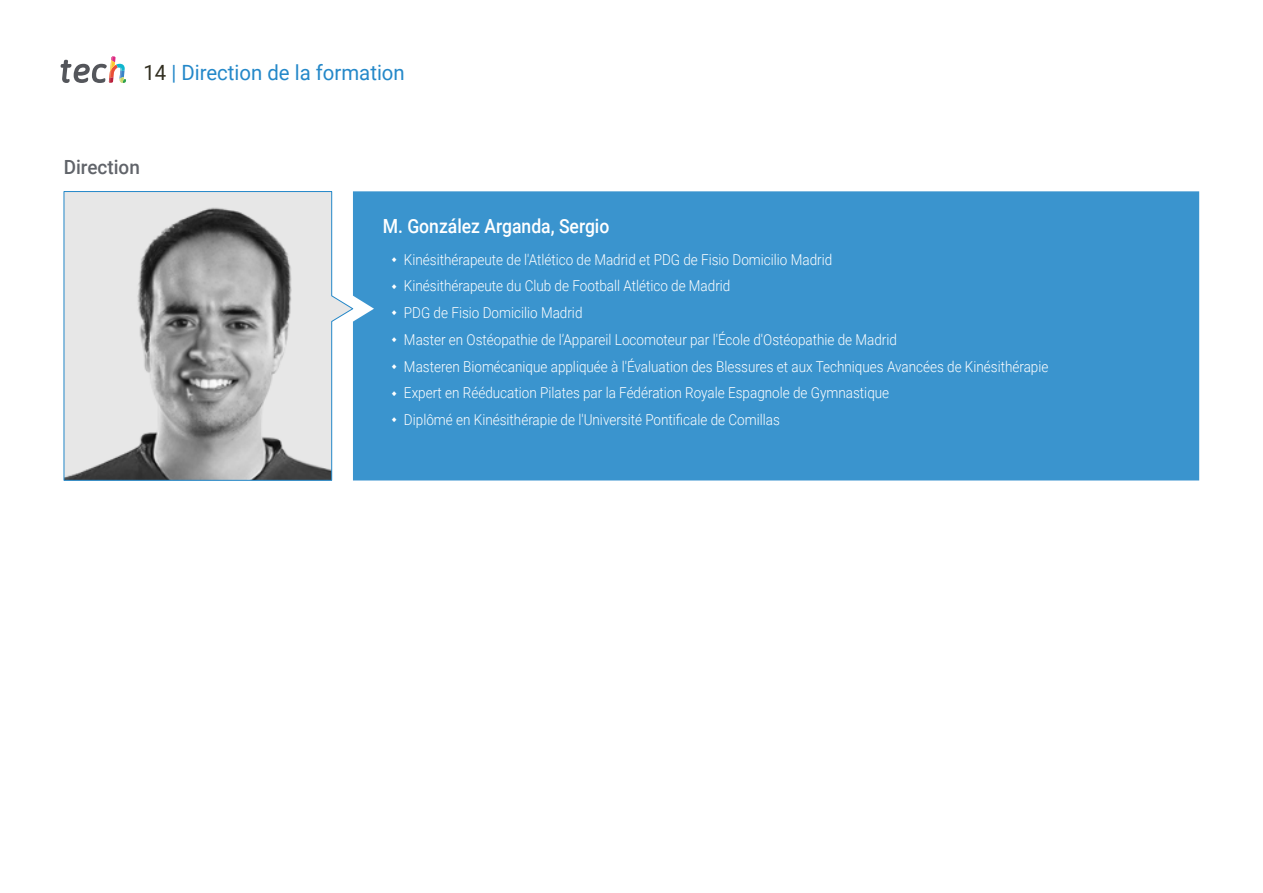
<style>
.page{position:relative;width:1263px;height:893px;background:#fff}
.page>*{position:absolute;margin:0;border:0;box-sizing:border-box;transform-origin:0 0}
.t1{font:21px "Roboto";color:#2488c9}
.t2{font:500 19.5px "Roboto";color:#fff;scale:.9 1}
.t3{font:500 19.5px "Roboto";color:#61646a}
.t4{font:300 15px/26.7px "Roboto";color:#fff;scale:.9 1}
.s1{color:#312e20}
</style>
<div class="page">
<svg style="left:61px;top:56px;width:65px;height:27px"></svg>
<div style="left:353px;top:191px;width:846px;height:289px;background:#3a94ce"></div>
<svg style="left:64px;top:191px;width:289px;height:290px;background:#bcbdbe"></svg>
<svg style="left:392px;top:257px;width:5px;height:5px"></svg>
<svg style="left:392px;top:284px;width:5px;height:5px"></svg>
<svg style="left:392px;top:310px;width:5px;height:5px"></svg>
<svg style="left:392px;top:337px;width:5px;height:5px"></svg>
<svg style="left:392px;top:364px;width:5px;height:5px"></svg>
<svg style="left:392px;top:391px;width:5px;height:5px"></svg>
<svg style="left:392px;top:417px;width:5px;height:5px"></svg>
<h1 class="t1" style="left:144px;top:57px;width:263px"><span class="s1">14</span> | Direction de la formation</h1>
<h2 class="t3" style="left:64px;top:154px;width:78px">Direction</h2>
<h2 class="t2" style="left:383px;top:212px;width:253px">M. González Arganda, Sergio</h2>
<p class="t4" style="left:404px;top:245px;width:717px">Kinésithérapeute de l'Atlético de Madrid et PDG de Fisio Domicilio Madrid<br>Kinésithérapeute du Club de Football Atlético de Madrid<br>PDG de Fisio Domicilio Madrid<br>Master en Ostéopathie de l’Appareil Locomoteur par l'École d'Ostéopathie de Madrid<br>Masteren Biomécanique appliquée à l'Évaluation des Blessures et aux Techniques Avancées de Kinésithérapie Expert en Rééducation Pilates par la Fédération Royale Espagnole de Gymnastique<br>Diplômé en Kinésithérapie de l'Université Pontificale de Comillas</p>
</div>
